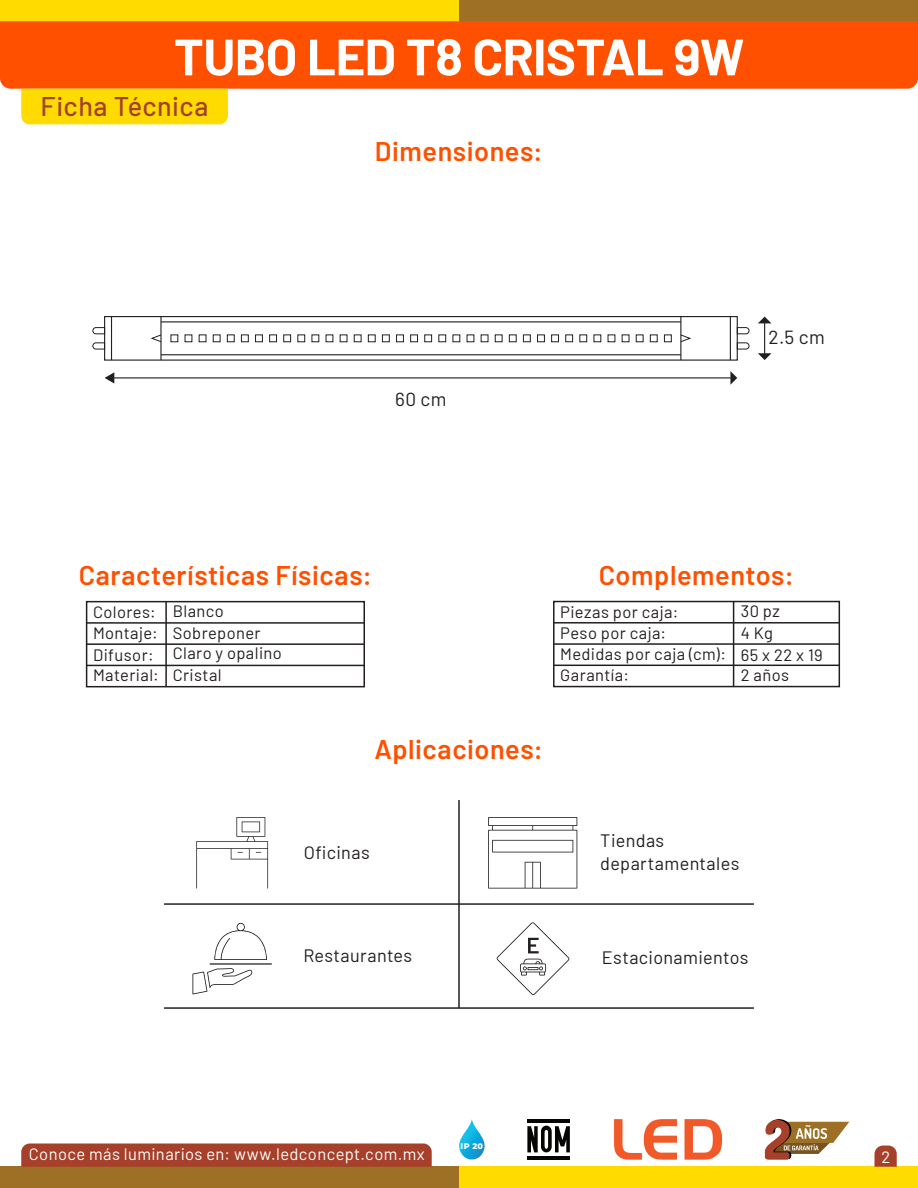
<style>
.page{position:relative;width:918px;height:1188px;background:#fff}
.page>*{position:absolute;margin:0;border:0;box-sizing:border-box;transform-origin:0 0}
.t1{font:700 51px "Barlow";letter-spacing:-.015em;color:#fff}
.t2{font:600 27px "Barlow";letter-spacing:.02em;color:#ff5000}
.t3{font:500 27px "Barlow";letter-spacing:.015em;color:#a6402a}
.t4{font:19.05px "Barlow";color:#231f20}
.t5{font:18px/22.5px "Barlow";letter-spacing:.02em;color:#231f20}
.t6{font:16.5px/21.3px "Barlow";letter-spacing:.025em;color:#231f20}
.t7{font:16.5px "Barlow";letter-spacing:.025em;color:#fff}
.t8{font:800 8.1px "Montserrat";color:#fff}
</style>
<div class="page">
<div style="left:459px;top:0;width:459px;height:21px;background:#9d7025"></div>
<div style="left:0;top:1167px;width:459px;height:21px;background:#9d7025"></div>
<div style="left:459px;top:1167px;width:459px;height:21px;background:#ffdb00"></div>
<div style="left:0;top:0;width:459px;height:21px;background:#ffdb00"></div>
<div style="left:0;top:21px;width:918px;height:68px;background:#ff5000"></div>
<div style="left:21px;top:89px;width:207px;height:35px;background:#ffdb00"></div>
<hr style="left:527px;top:1119px;width:43px;height:4px;background:#040503">
<hr style="left:527px;top:1156px;width:43px;height:4px;background:#040503">
<svg style="left:527px;top:1126px;width:43px;height:26px"></svg>
<svg style="left:614px;top:1119px;width:108px;height:41px"></svg>
<svg style="left:21px;top:1143px;width:411px;height:24px;background:#a8452f"></svg>
<svg style="left:874px;top:1146px;width:23px;height:21px"></svg>
<svg style="left:459px;top:1119px;width:26px;height:41px"></svg>
<hr style="left:87px;top:622px;width:277px;height:2px;background:#231f20">
<hr style="left:87px;top:643px;width:277px;height:2px;background:#231f20">
<hr style="left:87px;top:665px;width:277px;height:1px;background:#231f20">
<div style="left:86px;top:601px;width:279px;height:86px;border:2px solid #231f20"></div>
<hr style="left:165px;top:602px;width:2px;height:85px;background:#231f20">
<hr style="left:554px;top:622px;width:285px;height:2px;background:#231f20">
<hr style="left:554px;top:643px;width:285px;height:2px;background:#231f20">
<hr style="left:554px;top:665px;width:285px;height:1px;background:#231f20">
<div style="left:553px;top:601px;width:287px;height:86px;border:2px solid #231f20"></div>
<hr style="left:733px;top:601px;width:1px;height:86px;background:#231f20">
<svg style="left:765px;top:1119px;width:84px;height:41px"></svg>
<hr style="left:458px;top:800px;width:2px;height:208px;background:#231f20">
<hr style="left:164px;top:903px;width:590px;height:2px;background:#231f20">
<hr style="left:164px;top:1007px;width:590px;height:2px;background:#231f20">
<svg style="left:196px;top:817px;width:72px;height:72px"></svg>
<svg style="left:488px;top:817px;width:89px;height:72px"></svg>
<svg style="left:214px;top:923px;width:53px;height:37px"></svg>
<hr style="left:210px;top:963px;width:62px;height:2px;background:#231f20">
<svg style="left:192px;top:968px;width:60px;height:26px"></svg>
<svg style="left:497px;top:922px;width:72px;height:73px"></svg>
<hr style="left:764px;top:323px;width:1px;height:31px;background:#231f20">
<svg style="left:758px;top:317px;width:13px;height:6px"></svg>
<svg style="left:758px;top:353px;width:13px;height:7px"></svg>
<hr style="left:113px;top:377px;width:618px;height:1px;background:#231f20">
<svg style="left:105px;top:372px;width:9px;height:12px"></svg>
<svg style="left:730px;top:371px;width:7px;height:14px"></svg>
<div style="left:104px;top:316px;width:634px;height:45px;border:1px solid #231f20"></div>
<hr style="left:160px;top:317px;width:2px;height:43px;background:#231f20">
<hr style="left:111px;top:317px;width:1px;height:43px;background:#231f20">
<hr style="left:680px;top:317px;width:1px;height:43px;background:#231f20">
<hr style="left:730px;top:317px;width:1px;height:43px;background:#231f20">
<hr style="left:161px;top:321px;width:520px;height:1px;background:#231f20">
<hr style="left:161px;top:354px;width:520px;height:1px;background:#231f20">
<svg style="left:92px;top:327px;width:13px;height:8px"></svg>
<svg style="left:92px;top:342px;width:13px;height:8px"></svg>
<svg style="left:737px;top:327px;width:13px;height:8px"></svg>
<svg style="left:737px;top:342px;width:13px;height:8px"></svg>
<div style="left:227px;top:335px;width:8px;height:7px;border:1px solid #231f20"></div>
<div style="left:241px;top:335px;width:8px;height:7px;border:1px solid #231f20"></div>
<div style="left:255px;top:335px;width:8px;height:7px;border:1px solid #231f20"></div>
<div style="left:269px;top:335px;width:8px;height:7px;border:1px solid #231f20"></div>
<div style="left:283px;top:335px;width:8px;height:7px;border:1px solid #231f20"></div>
<div style="left:297px;top:335px;width:8px;height:7px;border:1px solid #231f20"></div>
<div style="left:368px;top:335px;width:8px;height:7px;border:1px solid #231f20"></div>
<div style="left:382px;top:335px;width:8px;height:7px;border:1px solid #231f20"></div>
<div style="left:396px;top:335px;width:8px;height:7px;border:1px solid #231f20"></div>
<div style="left:410px;top:335px;width:8px;height:7px;border:1px solid #231f20"></div>
<div style="left:424px;top:335px;width:8px;height:7px;border:1px solid #231f20"></div>
<div style="left:438px;top:335px;width:8px;height:7px;border:1px solid #231f20"></div>
<div style="left:509px;top:335px;width:8px;height:7px;border:1px solid #231f20"></div>
<div style="left:523px;top:335px;width:8px;height:7px;border:1px solid #231f20"></div>
<div style="left:537px;top:335px;width:8px;height:7px;border:1px solid #231f20"></div>
<div style="left:551px;top:335px;width:8px;height:7px;border:1px solid #231f20"></div>
<div style="left:565px;top:335px;width:8px;height:7px;border:1px solid #231f20"></div>
<div style="left:579px;top:335px;width:8px;height:7px;border:1px solid #231f20"></div>
<div style="left:650px;top:335px;width:8px;height:7px;border:1px solid #231f20"></div>
<div style="left:664px;top:335px;width:8px;height:7px;border:1px solid #231f20"></div>
<svg style="left:150px;top:334px;width:12px;height:9px"></svg>
<svg style="left:680px;top:334px;width:11px;height:9px"></svg>
<h1 class="t1" style="left:174px;top:19px;width:572px">TUBO LED T8 CRISTAL 9W</h1>
<h2 class="t3" style="left:40px;top:87px;width:170px">Ficha Técnica</h2>
<h2 class="t2" style="left:375px;top:131px;width:170px">Dimensiones:</h2>
<p class="t4" style="left:395px;top:386px;width:53px">60 cm</p>
<p class="t4" style="left:769px;top:324px;width:58px">2.5 cm</p>
<h2 class="t2" style="left:79px;top:556px;width:295px">Características Físicas:</h2>
<p class="t6" style="left:93px;top:600px;width:67px">Colores:<br>Montaje:<br>Difusor:<br>Material:</p>
<p class="t6" style="left:173px;top:599px;width:89px;line-height:21.8px">Blanco<br>Sobreponer</p>
<p class="t6" style="left:173px;top:641px;width:111px;line-height:21.9px">Claro y opalino<br>Cristal</p>
<h2 class="t2" style="left:599px;top:556px;width:197px">Complementos:</h2>
<p class="t6" style="left:560px;top:600px;width:167px">Piezas por caja:<br>Peso por caja:<br>Medidas por caja (cm):<br>Garantía:</p>
<p class="t6" style="left:741px;top:600px;width:83px">30 pz<br>4 Kg<br>65 x 22 x 19<br>2 años</p>
<h2 class="t2" style="left:374px;top:730px;width:170px">Aplicaciones:</h2>
<p class="t5" style="left:304px;top:840px;width:68px">Oficinas</p>
<p class="t5" style="left:600px;top:828px;width:141px">Tiendas departamentales</p>
<p class="t5" style="left:303px;top:943px;width:110px">Restaurantes</p>
<p class="t5" style="left:602px;top:945px;width:148px">Estacionamientos</p>
<p class="t7" style="left:29px;top:1142px;width:397px">Conoce más luminarios en: www.ledconcept.com.mx</p>
<p class="t8" style="left:461px;top:1140px;width:24px">IP 20</p>
<p class="t7" style="left:881px;top:1145px;width:10px">2</p>
</div>
